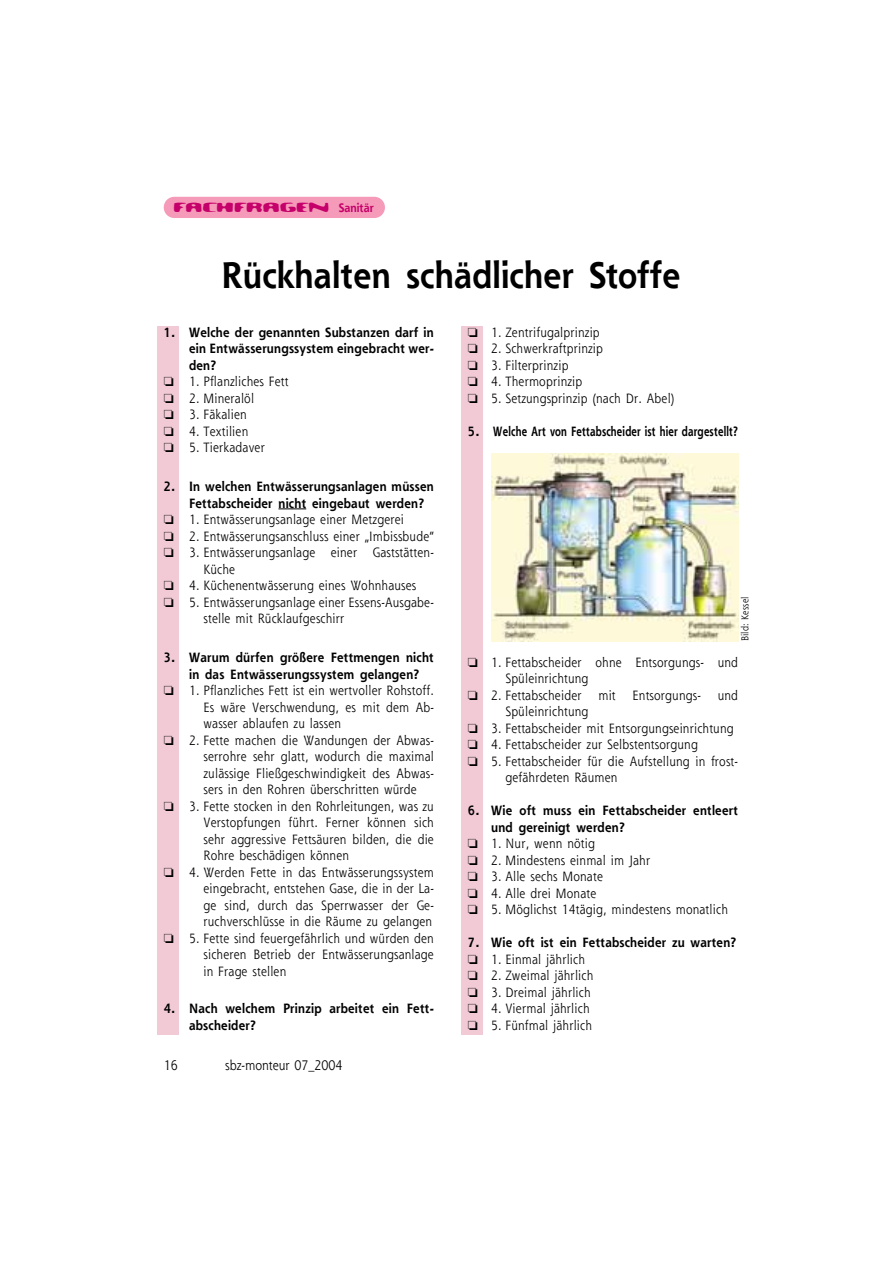
<style>
.page{position:relative;width:893px;height:1263px;background:#fff}
.page>*{position:absolute;margin:0;border:0;box-sizing:border-box;transform-origin:0 0}
.t1{font:700 36px "Shannon";letter-spacing:.005em;color:#000;scale:.9 1}
.t2{font:19.5px "Dioptrin";color:#c5006a}
.t3{font:13.5px "Shannon";color:#000;scale:.9 1}
.t4{font:13.2px/16.5px "Shannon";letter-spacing:.015em;color:#000;scale:.9 1}
.t5{font:700 13.2px/16.5px "Shannon";letter-spacing:.02em;color:#000;scale:.9 1}
.t6{font:9.75px "Shannon";letter-spacing:.015em;color:#000;scale:.9 1}
.s1{font-family:"Shannon";font-weight:700;font-size:12px}
.s2{font-weight:700}
</style>
<div class="page">
<div style="left:157px;top:326px;width:22px;height:708px;background:#f1cad6"></div>
<div style="left:461px;top:326px;width:22px;height:708px;background:#f1cad6"></div>
<div style="left:164px;top:197px;width:221px;height:21px;background:#f59bb9;border-radius:11px"></div>
<svg style="left:278px;top:509px;width:28px;height:1px"></svg>
<img style="left:491px;top:454px;width:247px;height:187px">
<h2 class="t2" style="left:174px;top:194px;width:201px">FACHFRAGEN <span class="s1">Sanitär</span></h2>
<h1 class="t1" style="left:221px;top:261px;width:512px">Rückhalten schädlicher Stoffe</h1>
<p class="t5" style="left:164px;top:325px;width:302px">1. Welche der genannten Substanzen darf in</p>
<p class="t5" style="left:189px;top:341px;width:273px">ein Entwässerungssystem eingebracht wer-</p>
<p class="t5" style="left:189px;top:358px;width:32px">den?</p>
<p class="t4" style="left:164px;top:374px;width:140px">❏ 1. Pflanzliches Fett</p>
<p class="t4" style="left:164px;top:391px;width:102px">❏ 2. Mineralöl</p>
<p class="t4" style="left:164px;top:407px;width:94px">❏ 3. Fäkalien</p>
<p class="t4" style="left:164px;top:424px;width:95px">❏ 4. Textilien</p>
<p class="t4" style="left:164px;top:440px;width:114px">❏ 5. Tierkadaver</p>
<p class="t5" style="left:164px;top:479px;width:301px">2. In welchen Entwässerungsanlagen müssen</p>
<p class="t5" style="left:189px;top:496px;width:263px">Fettabscheider nicht eingebaut werden?</p>
<p class="t4" style="left:164px;top:512px;width:268px">❏ 1. Entwässerungsanlage einer Metzgerei</p>
<p class="t4" style="left:164px;top:529px;width:301px">❏ 2. Entwässerungsanschluss einer „Imbissbude“</p>
<p class="t4" style="left:164px;top:545px;width:301px">❏ 3. Entwässerungsanlage einer Gaststätten-</p>
<p class="t4" style="left:203px;top:562px;width:37px">Küche</p>
<p class="t4" style="left:164px;top:578px;width:282px">❏ 4. Küchenentwässerung eines Wohnhauses</p>
<p class="t4" style="left:164px;top:595px;width:301px">❏ 5. Entwässerungsanlage einer Essens-Ausgabe-</p>
<p class="t4" style="left:203px;top:611px;width:158px">stelle mit Rücklaufgeschirr</p>
<p class="t5" style="left:164px;top:650px;width:301px">3. Warum dürfen größere Fettmengen nicht</p>
<p class="t5" style="left:189px;top:667px;width:257px">in das Entwässerungssystem gelangen?</p>
<p class="t4" style="left:164px;top:683px;width:302px">❏ 1. Pflanzliches Fett ist ein wertvoller Rohstoff.</p>
<p class="t4" style="left:203px;top:700px;width:257px">Es wäre Verschwendung, es mit dem Ab-</p>
<p class="t4" style="left:203px;top:716px;width:154px">wasser ablaufen zu lassen</p>
<p class="t4" style="left:164px;top:733px;width:302px">❏ 2. Fette machen die Wandungen der Abwas-</p>
<p class="t4" style="left:203px;top:749px;width:257px">serrohre sehr glatt, wodurch die maximal</p>
<p class="t4" style="left:203px;top:766px;width:257px">zulässige Fließgeschwindigkeit des Abwas-</p>
<p class="t4" style="left:203px;top:782px;width:238px">sers in den Rohren überschritten würde</p>
<p class="t4" style="left:164px;top:799px;width:301px">❏ 3. Fette stocken in den Rohrleitungen, was zu</p>
<p class="t4" style="left:203px;top:815px;width:257px">Verstopfungen führt. Ferner können sich</p>
<p class="t4" style="left:203px;top:832px;width:257px">sehr aggressive Fettsäuren bilden, die die</p>
<p class="t4" style="left:203px;top:848px;width:163px">Rohre beschädigen können</p>
<p class="t4" style="left:164px;top:865px;width:302px">❏ 4. Werden Fette in das Entwässerungssystem</p>
<p class="t4" style="left:203px;top:881px;width:257px">eingebracht, entstehen Gase, die in der La-</p>
<p class="t4" style="left:203px;top:898px;width:257px">ge sind, durch das Sperrwasser der Ge-</p>
<p class="t4" style="left:203px;top:914px;width:255px">ruchverschlüsse in die Räume zu gelangen</p>
<p class="t4" style="left:164px;top:931px;width:301px">❏ 5. Fette sind feuergefährlich und würden den</p>
<p class="t4" style="left:203px;top:947px;width:257px">sicheren Betrieb der Entwässerungsanlage</p>
<p class="t4" style="left:203px;top:964px;width:93px">in Frage stellen</p>
<p class="t5" style="left:189px;top:1001px;width:273px;text-indent:-25px">4. Nach welchem Prinzip arbeitet ein Fett&shy;abscheider?</p>
<p class="t3" style="left:164px;top:1060px;width:17px">16</p>
<p class="t3" style="left:225px;top:1060px;width:132px">sbz-monteur 07_2004</p>
<p class="t4" style="left:468px;top:325px;width:231px">❏ 1. Zentrifugalprinzip<br>❏ 2. Schwerkraftprinzip<br>❏ 3. Filterprinzip<br>❏ 4. Thermoprinzip<br>❏ 5. Setzungsprinzip (nach Dr. Abel)</p>
<p class="t5" style="left:468px;top:424px;width:302px">5. Welche Art von Fettabscheider ist hier dargestellt?</p>
<p class="t6" style="left:740px;top:641px;width:51px;rotate:-90deg">Bild: Kessel</p>
<p class="t4" style="left:468px;top:655px;width:301px">❏ 1. Fettabscheider ohne Entsorgungs- und</p>
<p class="t4" style="left:505px;top:671px;width:94px">Spüleinrichtung</p>
<p class="t4" style="left:468px;top:688px;width:128px">❏ 2. Fettabscheider</p>
<p class="t4" style="left:598px;top:688px;width:21px">mit</p>
<p class="t4" style="left:632px;top:688px;width:77px">Entsorgungs-</p>
<p class="t4" style="left:717px;top:688px;width:24px">und</p>
<p class="t4" style="left:505px;top:704px;width:94px">Spüleinrichtung</p>
<p class="t4" style="left:468px;top:721px;width:297px">❏ 3. Fettabscheider mit Entsorgungseinrichtung</p>
<p class="t4" style="left:468px;top:737px;width:257px">❏ 4. Fettabscheider zur Selbstentsorgung</p>
<p class="t4" style="left:468px;top:754px;width:301px">❏ 5. Fettabscheider für die Aufstellung in frost-</p>
<p class="t4" style="left:505px;top:770px;width:126px">gefährdeten Räumen</p>
<p class="t5" style="left:468px;top:803px;width:302px">6. Wie oft muss ein Fettabscheider entleert</p>
<p class="t5" style="left:491px;top:820px;width:150px">und gereinigt werden?</p>
<p class="t4" style="left:468px;top:836px;width:142px">❏ 1. Nur, wenn nötig</p>
<p class="t4" style="left:468px;top:853px;width:204px">❏ 2. Mindestens einmal im Jahr</p>
<p class="t4" style="left:468px;top:869px;width:151px">❏ 3. Alle sechs Monate</p>
<p class="t4" style="left:468px;top:886px;width:144px">❏ 4. Alle drei Monate</p>
<p class="t4" style="left:468px;top:902px;width:290px">❏ 5. Möglichst 14tägig, mindestens monatlich</p>
<p class="t4" style="left:468px;top:935px;width:300px"><span class="s2">7. Wie oft ist ein Fettabscheider zu warten? </span>❏ 1. Einmal jährlich<br>❏ 2. Zweimal jährlich<br>❏ 3. Dreimal jährlich<br>❏ 4. Viermal jährlich<br>❏ 5. Fünfmal jährlich</p>
</div>
